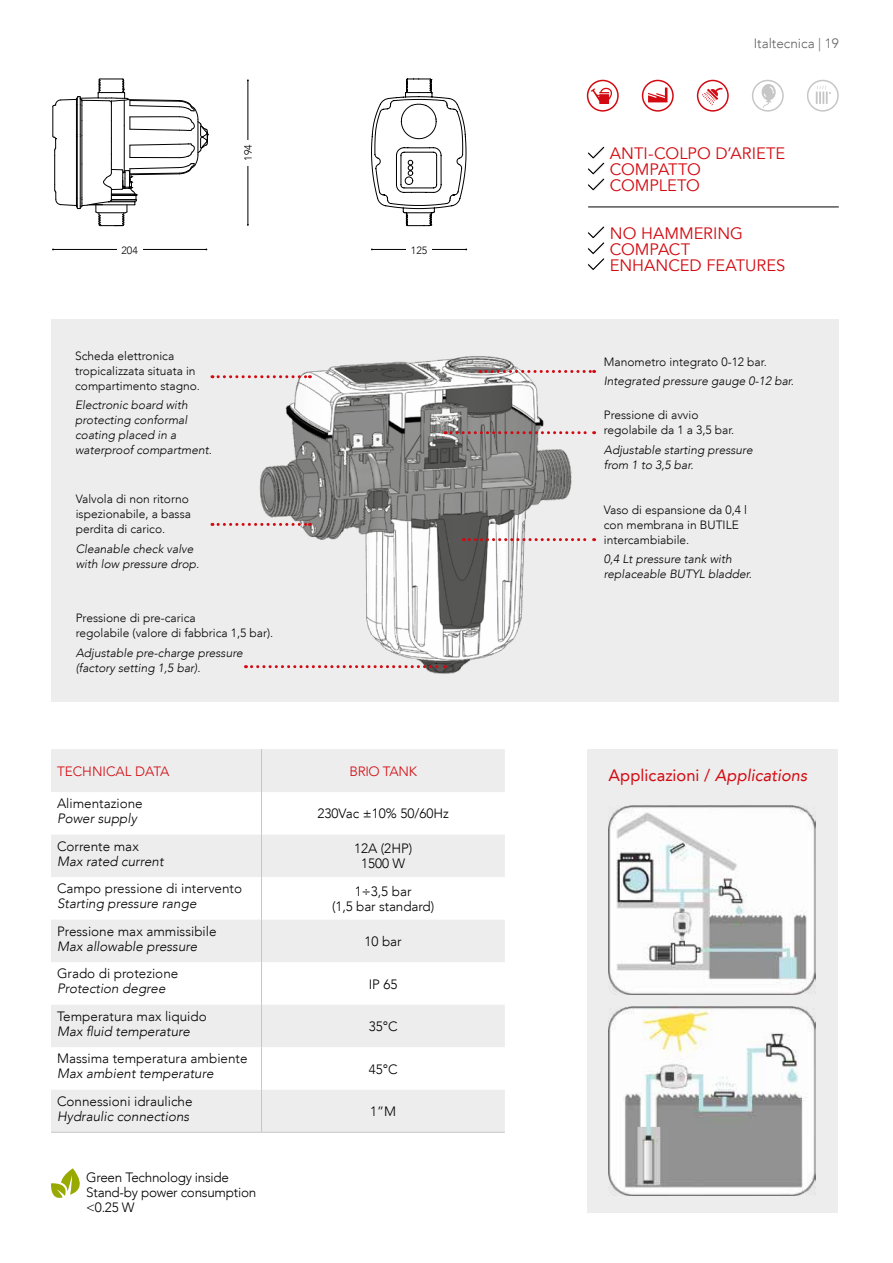
<style>
.page{position:relative;width:893px;height:1263px;background:#fff}
.page>*{position:absolute;margin:0;border:0;box-sizing:border-box;transform-origin:0 0}
.t1{font:16.5px/15.9px "Avenir LT";color:#d20a11}
.t2{font:16.5px "Avenir LT";color:#d20a11}
.t3{font:300 13.5px/15px "Avenir LT";color:#000;text-align:center}
.t4{font:italic 300 13.5px "Avenir LT";color:#000}
.t5{font:300 13.5px/15px "Avenir LT";letter-spacing:-.02em;color:#000}
.t6{font:300 13.5px "Avenir LT";color:#646363}
.t7{font:300 13.5px "Avenir LT";color:#d20a11}
.t8{font:300 13.5px "Avenir LT";letter-spacing:-.02em;color:#d20a11}
.t9{font:300 12px/15px "Avenir LT";color:#000}
.t10{font:italic 300 12px/15px "Avenir LT";color:#000}
.t11{font:300 10.5px "Avenir LT";color:#000}
.s1{font-style:italic}
</style>
<div class="page">
<svg style="left:51px;top:749px;width:454px;height:383px;fill:#ededed"></svg>
<hr style="left:261px;top:749px;width:1px;height:43px;background:#c6c6c6">
<hr style="left:261px;top:792px;width:1px;height:42px;background:#c6c6c6">
<hr style="left:261px;top:834px;width:1px;height:43px;background:#c6c6c6">
<hr style="left:261px;top:877px;width:1px;height:43px;background:#c6c6c6">
<hr style="left:261px;top:920px;width:1px;height:42px;background:#c6c6c6">
<hr style="left:261px;top:962px;width:1px;height:43px;background:#c6c6c6">
<hr style="left:261px;top:1005px;width:1px;height:42px;background:#c6c6c6">
<hr style="left:261px;top:1047px;width:1px;height:43px;background:#c6c6c6">
<hr style="left:261px;top:1090px;width:1px;height:42px;background:#c6c6c6">
<hr style="left:51px;top:1132px;width:210px;height:1px;background:#c6c6c6">
<hr style="left:261px;top:1132px;width:244px;height:1px;background:#c6c6c6">
<svg style="left:588px;top:146px;width:17px;height:45px"></svg>
<svg style="left:588px;top:226px;width:17px;height:44px"></svg>
<hr style="left:588px;top:207px;width:251px;height:1px;background:#000">
<div style="left:587px;top:749px;width:250px;height:463px;background:#ededed"></div>
<div style="left:51px;top:319px;width:788px;height:383px;background:#ededed"></div>
<img style="left:230px;top:356px;width:366px;height:318px">
<img style="left:608px;top:1006px;width:208px;height:189px">
<img style="left:608px;top:805px;width:208px;height:189px">
<svg style="left:52px;top:78px;width:156px;height:149px"></svg>
<svg style="left:371px;top:78px;width:96px;height:149px"></svg>
<hr style="left:248px;top:80px;width:1px;height:145px;background:#000">
<div style="left:244px;top:140px;width:8px;height:25px;background:#fff"></div>
<hr style="left:53px;top:249px;width:153px;height:1px;background:#000">
<hr style="left:372px;top:249px;width:94px;height:1px;background:#000">
<div style="left:117px;top:246px;width:25px;height:7px;background:#fff"></div>
<div style="left:406px;top:246px;width:26px;height:7px;background:#fff"></div>
<svg style="left:445px;top:431px;width:150px;height:3px"></svg>
<svg style="left:480px;top:370px;width:115px;height:3px"></svg>
<svg style="left:463px;top:538px;width:132px;height:3px"></svg>
<svg style="left:245px;top:665px;width:200px;height:3px"></svg>
<svg style="left:212px;top:523px;width:98px;height:3px"></svg>
<svg style="left:212px;top:375px;width:98px;height:3px"></svg>
<div style="left:807px;top:80px;width:32px;height:32px;border:2px solid #c6c6c6;border-radius:50%"></div>
<svg style="left:816px;top:86px;width:15px;height:18px"></svg>
<div style="left:752px;top:80px;width:32px;height:32px;border:2px solid #c6c6c6;border-radius:50%"></div>
<div style="left:697px;top:80px;width:32px;height:32px;border:2px solid #d20a11;border-radius:50%"></div>
<svg style="left:702px;top:88px;width:20px;height:17px"></svg>
<div style="left:642px;top:80px;width:32px;height:32px;border:2px solid #d20a11;border-radius:50%"></div>
<svg style="left:648px;top:88px;width:19px;height:14px"></svg>
<div style="left:587px;top:80px;width:32px;height:32px;border:2px solid #d20a11;border-radius:50%"></div>
<svg style="left:591px;top:88px;width:21px;height:16px"></svg>
<svg style="left:762px;top:84px;width:14px;height:24px"></svg>
<svg style="left:51px;top:1168px;width:29px;height:30px"></svg>
<p class="t11" style="left:242px;top:161px;width:18px;rotate:-90deg">194</p>
<p class="t11" style="left:121px;top:244px;width:18px">204</p>
<p class="t11" style="left:411px;top:244px;width:18px">125</p>
<p class="t9" style="left:75px;top:348px;width:126px">Scheda elettronica tropicalizzata situata in compartimento stagno.</p>
<p class="t10" style="left:75px;top:398px;width:138px">Electronic board with protecting conformal coating placed in a waterproof compartment.</p>
<p class="t9" style="left:76px;top:492px;width:117px">Valvola di non ritorno ispezionabile, a bassa perdita di carico.</p>
<p class="t10" style="left:76px;top:541px;width:125px">Cleanable check valve with low pressure drop.</p>
<p class="t9" style="left:76px;top:611px;width:199px">Pressione di pre-carica<br>regolabile (valore di fabbrica 1,5 bar).</p>
<p class="t10" style="left:76px;top:645px;width:169px">Adjustable pre-charge pressure (factory setting 1,5 bar).</p>
<p class="t7" style="left:57px;top:763px;width:114px">TECHNICAL DATA</p>
<p class="t8" style="left:349px;top:763px;width:69px">BRIO TANK</p>
<p class="t3" style="left:57px;top:796px;width:87px">Alimentazione</p>
<p class="t4" style="left:57px;top:811px;width:82px">Power supply</p>
<p class="t3" style="left:317px;top:806px;width:133px">230Vac ±10% 50/60Hz</p>
<p class="t3" style="left:57px;top:839px;width:83px">Corrente max</p>
<p class="t4" style="left:57px;top:853px;width:108px">Max rated current</p>
<p class="t3" style="left:354px;top:841px;width:60px">12A (2HP)<br>1500 W</p>
<p class="t3" style="left:57px;top:881px;width:187px">Campo pressione di intervento</p>
<p class="t4" style="left:57px;top:896px;width:141px">Starting pressure range</p>
<p class="t3" style="left:332px;top:884px;width:104px">1÷3,5 bar<br>(1,5 bar standard)</p>
<p class="t3" style="left:57px;top:924px;width:161px">Pressione max ammissibile</p>
<p class="t4" style="left:57px;top:938px;width:142px">Max allowable pressure</p>
<p class="t3" style="left:364px;top:934px;width:39px">10 bar</p>
<p class="t3" style="left:57px;top:966px;width:123px">Grado di protezione</p>
<p class="t4" style="left:57px;top:981px;width:110px">Protection degree</p>
<p class="t3" style="left:369px;top:976px;width:30px">IP 65</p>
<p class="t3" style="left:57px;top:1009px;width:151px">Temperatura max liquido</p>
<p class="t4" style="left:57px;top:1023px;width:135px">Max fluid temperature</p>
<p class="t3" style="left:369px;top:1019px;width:30px">35°C</p>
<p class="t3" style="left:57px;top:1051px;width:192px">Massima temperatura ambiente</p>
<p class="t4" style="left:57px;top:1066px;width:158px">Max ambient temperature</p>
<p class="t3" style="left:369px;top:1061px;width:30px">45°C</p>
<p class="t3" style="left:57px;top:1094px;width:137px">Connessioni idrauliche</p>
<p class="t4" style="left:57px;top:1108px;width:134px">Hydraulic connections</p>
<p class="t3" style="left:370px;top:1104px;width:28px">1”M</p>
<p class="t5" style="left:86px;top:1170px;width:172px">Green Technology inside<br>Stand-by power consumption &lt;0.25 W</p>
<p class="t6" style="left:754px;top:35px;width:87px">Italtecnica | 19</p>
<h1 class="t1" style="left:610px;top:146px;width:177px">ANTI-COLPO D’ARIETE<br>COMPATTO<br>COMPLETO</h1>
<h1 class="t1" style="left:610px;top:226px;width:177px">NO HAMMERING<br>COMPACT<br>ENHANCED FEATURES</h1>
<p class="t9" style="left:604px;top:354px;width:165px">Manometro integrato 0-12 bar.</p>
<p class="t10" style="left:604px;top:374px;width:192px">Integrated pressure gauge 0-12 bar.</p>
<p class="t9" style="left:604px;top:408px;width:132px">Pressione di avvio regolabile da 1 a 3,5 bar.</p>
<p class="t10" style="left:604px;top:442px;width:150px">Adjustable starting pressure from 1 to 3,5 bar.</p>
<p class="t9" style="left:604px;top:502px;width:145px">Vaso di espansione da 0,4 l con membrana in BUTILE intercambiabile.</p>
<p class="t10" style="left:604px;top:552px;width:150px">0,4 Lt pressure tank with replaceable BUTYL bladder.</p>
<h1 class="t2" style="left:608px;top:766px;width:200px">Applicazioni / <span class="s1">Applications</span></h1>
</div>
